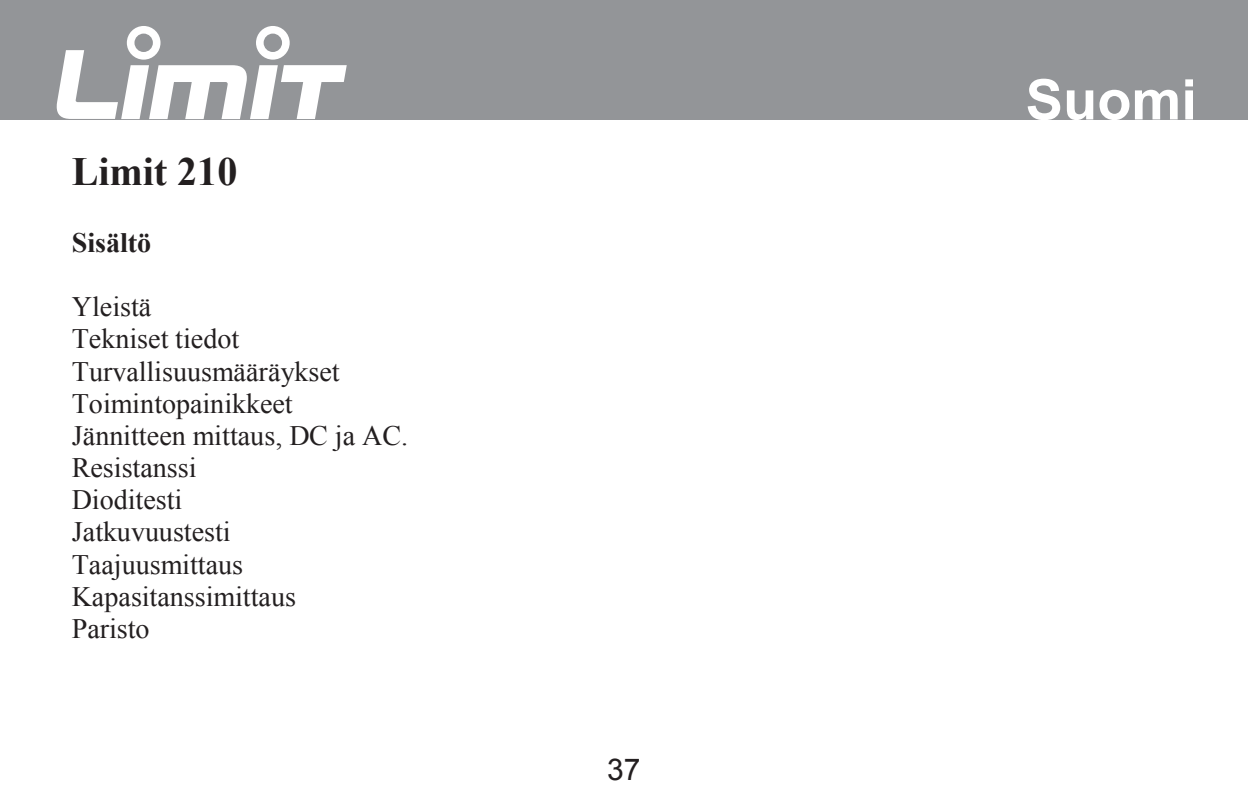
<style>
.page{position:relative;width:1248px;height:794px;background:#fff}
.page>*{position:absolute;margin:0;border:0;box-sizing:border-box;transform-origin:0 0}
.t1{font:700 56px "Arial";color:#fff}
.t2{font:700 40px "Times New Roman";letter-spacing:-.005em;color:#231f20}
.t3{font:30px "Arial";color:#231f20}
.t4{font:28px/32.4px "Times New Roman";color:#231f20}
.t5{font:700 28px "Times New Roman";color:#231f20}
</style>
<div class="page">
<div style="left:0;top:0;width:1247px;height:119px;background:#939598"></div>
<svg style="left:57px;top:26px;width:290px;height:93px"></svg>
<p class="t2" style="left:72px;top:144px;width:167px">Limit 210</p>
<p class="t5" style="left:72px;top:223px;width:81px">Sisältö</p>
<p class="t4" style="left:72px;top:290px;width:338px">Yleistä<br>Tekniset tiedot<br>Turvallisuusmääräykset<br>Toimintopainikkeet<br>Jännitteen mittaus, DC ja AC.<br>Resistanssi<br>Dioditesti<br>Jatkuvuustesti<br>Taajuusmittaus<br>Kapasitanssimittaus<br>Paristo</p>
<p class="t3" style="left:607px;top:750px;width:35px">37</p>
<p class="t1" style="left:1025px;top:63px;width:173px">Suomi</p>
</div>
